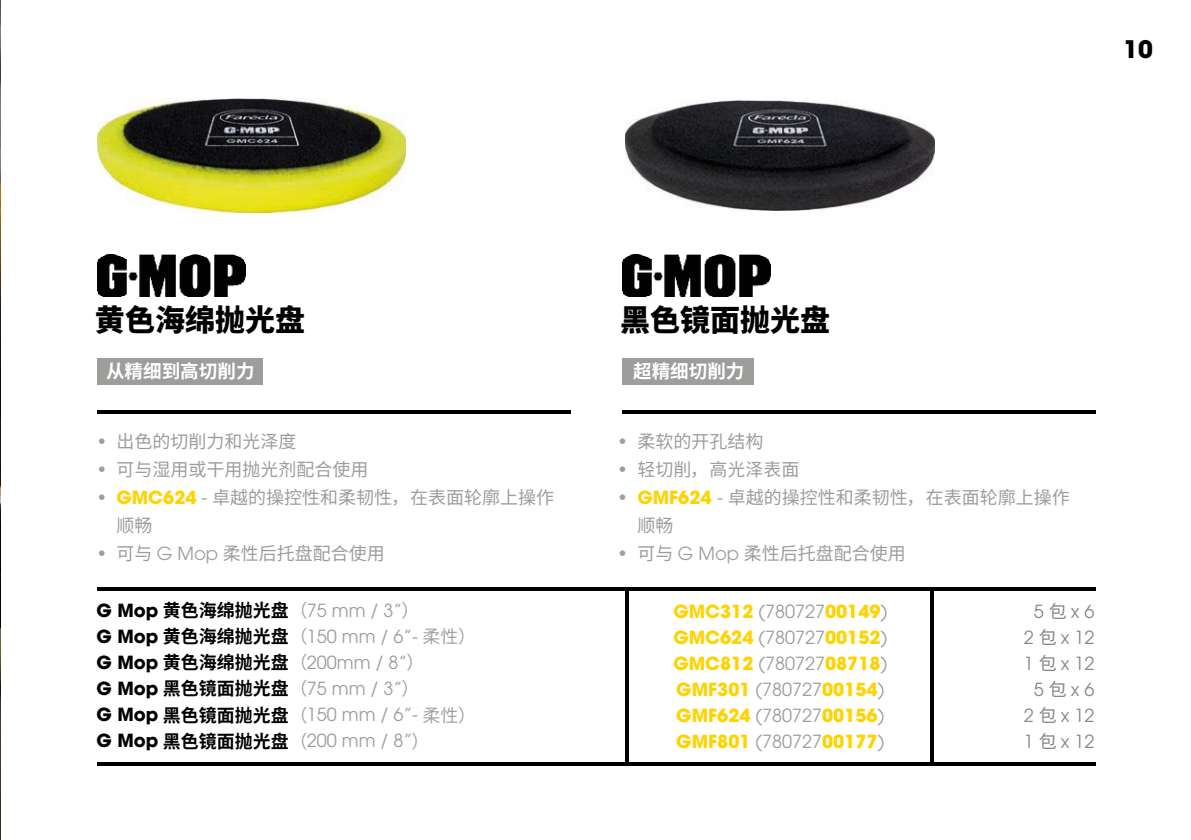
<style>
.page{position:relative;width:1191px;height:840px;background:#fff}
.page>*{position:absolute;margin:0;border:0;box-sizing:border-box;transform-origin:0 0}
.t1{font:800 30px "Source Han Sans CN";color:#000}
.t2{font:700 24px "ITC Avant Garde Pro";color:#000}
.t3{font:700 18.6px "Source Han Sans CN";color:#fff}
.t4{font:18px/28px "Source Han Sans CN";color:#9d9d9c}
.t5{font:700 18px/26px "ITC Avant Garde Pro";color:#ffd300}
.t6{font:18px/26px "ITC Avant Garde Pro";color:#9d9d9c}
.t7{font:700 18px "Source Han Sans CN";color:#000}
.t8{font:18px/26px "ITC Avant Garde Pro";color:#878787;text-align:center}
.s1{font-family:"ITC Avant Garde Pro"}
.s2{font-family:"ITC Avant Garde Pro";font-weight:700;color:#ffd300}
.s3{font-weight:400;color:#9d9d9c}
.s4{font-family:"ITC Avant Garde Pro";font-weight:400;color:#9d9d9c}
.s5{font-weight:700;color:#000}
.s6{font-family:"Source Han Sans CN";font-weight:700;color:#000}
.s7{font-family:"Source Han Sans CN"}
</style>
<div class="page">
<img style="left:0;top:0;width:1px;height:839px">
<div style="left:97px;top:358px;width:166px;height:26px;background:#9d9d9c"></div>
<img style="left:97px;top:255px;width:148px;height:42px">
<hr style="left:97px;top:587px;width:998px;height:3px;background:#000">
<hr style="left:97px;top:762px;width:998px;height:3px;background:#000">
<hr style="left:625px;top:590px;width:4px;height:174px;background:#000">
<hr style="left:930px;top:590px;width:3px;height:174px;background:#000">
<hr style="left:97px;top:410px;width:473px;height:4px;background:#000">
<img style="left:622px;top:255px;width:148px;height:42px">
<div style="left:622px;top:358px;width:132px;height:26px;background:#9d9d9c"></div>
<hr style="left:622px;top:410px;width:473px;height:4px;background:#000">
<img style="left:97px;top:98px;width:309px;height:114px">
<img style="left:625px;top:100px;width:310px;height:110px">
<h2 class="t2" style="left:1123px;top:33px;width:31px">10</h2>
<h1 class="t1" style="left:95px;top:302px;width:211px">黄色海绵抛光盘</h1>
<h1 class="t1" style="left:620px;top:302px;width:211px">黑色镜面抛光盘</h1>
<p class="t3" style="left:106px;top:360px;width:150px">从精细到高切削力</p>
<p class="t4" style="left:96px;top:427px;width:201px"><span class="s1">•</span> 出色的切削力和光泽度</p>
<p class="t4" style="left:96px;top:455px;width:273px"><span class="s1">•</span> 可与湿用或干用抛光剂配合使用</p>
<p class="t4" style="left:116px;top:483px;width:439px;text-indent:-20px"><span class="s1">•</span> <span class="s2">GMC624</span> <span class="s1">-</span> 卓越的操控性和柔韧性，在表面轮廓上操作顺畅</p>
<p class="t4" style="left:96px;top:539px;width:290px"><span class="s1">•</span> 可与 <span class="s1">G Mop</span> 柔性后托盘配合使用</p>
<p class="t7" style="left:96px;top:600px;width:325px"><span class="s1">G Mop</span> 黄色海绵抛光盘<span class="s3">（</span><span class="s4">75 mm / 3”</span><span class="s3">）</span></p>
<p class="t6" style="left:96px;top:623px;width:381px"><span class="s5">G Mop</span> <span class="s6">黄色海绵抛光盘</span><span class="s7">（</span>150 mm / 6”- <span class="s7">柔性）<br></span><span class="s5">G Mop</span> <span class="s6">黄色海绵抛光盘</span><span class="s7">（</span>200mm / 8”<span class="s7">）</span></p>
<p class="t7" style="left:96px;top:678px;width:325px"><span class="s1">G Mop</span> 黑色镜面抛光盘<span class="s3">（</span><span class="s4">75 mm / 3”</span><span class="s3">）</span></p>
<p class="t6" style="left:96px;top:701px;width:381px"><span class="s5">G Mop</span> <span class="s6">黑色镜面抛光盘</span><span class="s7">（</span>150 mm / 6”- <span class="s7">柔性）<br></span><span class="s5">G Mop</span> <span class="s6">黑色镜面抛光盘</span><span class="s7">（</span>200 mm / 8”<span class="s7">）</span></p>
<p class="t3" style="left:633px;top:360px;width:113px">超精细切削力</p>
<p class="t4" style="left:617px;top:427px;width:147px"><span class="s1">•</span> 柔软的开孔结构</p>
<p class="t4" style="left:617px;top:455px;width:183px"><span class="s1">•</span> 轻切削，高光泽表面</p>
<p class="t4" style="left:637px;top:483px;width:434px;text-indent:-20px"><span class="s1">•</span> <span class="s2">GMF624</span> <span class="s1">-</span> 卓越的操控性和柔韧性，在表面轮廓上操作顺畅</p>
<p class="t4" style="left:617px;top:539px;width:290px"><span class="s1">•</span> 可与 <span class="s1">G Mop</span> 柔性后托盘配合使用</p>
<p class="t5" style="left:673px;top:598px;width:215px">GMC312 <span class="s3">(780727</span>00149<span class="s3">)<br></span>GMC624 <span class="s3">(780727</span>00152<span class="s3">)<br></span>GMC812 <span class="s3">(780727</span>08718<span class="s3">)<br></span>GMF301 <span class="s3">(780727</span>00154<span class="s3">)<br></span>GMF624 <span class="s3">(780727</span>00156<span class="s3">)<br></span>GMF801 <span class="s3">(780727</span>00177<span class="s3">)</span></p>
<p class="t8" style="left:1023px;top:598px;width:72px">5 <span class="s7">包</span> x 6<br>2 <span class="s7">包</span> x 12<br>1 <span class="s7">包</span> x 12<br>5 <span class="s7">包</span> x 6<br>2 <span class="s7">包</span> x 12<br>1 <span class="s7">包</span> x 12</p>
</div>
